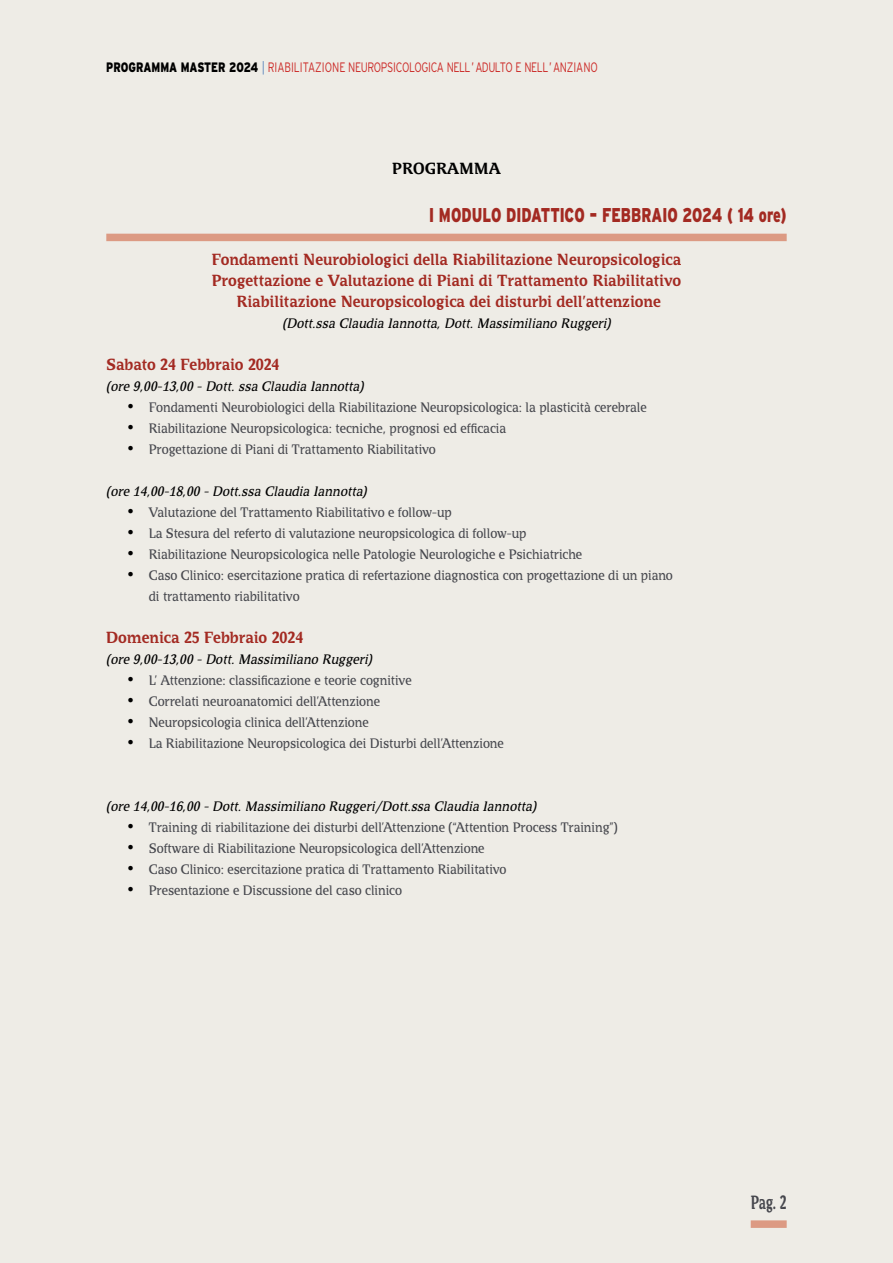
<style>
.page{position:relative;width:893px;height:1263px;background:#eeece6}
.page>*{position:absolute;margin:0;border:0;box-sizing:border-box;transform-origin:0 0}
.t1{font:900 19.95px "Interstate";color:#a32a22;scale:.71 1}
.t2{font:700 17.85px "Bradlo Slab";color:#46474d;scale:.71 1}
.t3{font:700 15px/21px "Bradlo Slab";color:#a32a22;text-align:center}
.t4{font:700 15px "Bradlo Slab";color:#000}
.t5{font:300 13.65px "Interstate";letter-spacing:-.035em;color:#cc2d2a;scale:.77 1}
.t6{font:12.75px/21px "Bradlo Slab";color:#46474d}
.t7{font:italic 12.75px "Bradlo Slab";color:#000}
.s1{font-weight:900;color:#000}
.s2{color:#4f7dba}
.s3{font-family:"Times New Roman";font-size:18px;color:#000}
</style>
<div class="page">
<div style="left:751px;top:1220px;width:36px;height:8px;background:#dc9a83"></div>
<div style="left:106px;top:234px;width:681px;height:7px;background:#dc9a83"></div>
<p class="t5" style="left:106px;top:60px;width:640px"><span class="s1">PROGRAMMA MASTER 2024</span> <span class="s2">|</span> RIABILITAZIONE NEUROPSICOLOGICA NELL’ ADULTO E NELL’ANZIANO</p>
<p class="t4" style="left:392px;top:161px;width:110px">PROGRAMMA</p>
<h1 class="t1" style="left:429px;top:204px;width:505px">I MODULO DIDATTICO – FEBBRAIO 2024 ( 14 ore)</h1>
<p class="t3" style="left:212px;top:249px;width:471px">Fondamenti Neurobiologici della Riabilitazione Neuropsicologica<br>Progettazione e Valutazione di Piani di Trattamento Riabilitativo<br>Riabilitazione Neuropsicologica dei disturbi dell’attenzione</p>
<p class="t7" style="left:282px;top:316px;width:332px">(Dott.ssa Claudia Iannotta, Dott. Massimiliano Ruggeri)</p>
<p class="t3" style="left:106px;top:354px;width:175px">Sabato 24 Febbraio 2024</p>
<p class="t7" style="left:106px;top:379px;width:262px">(ore 9,00-13,00 - Dott. ssa Claudia Iannotta)</p>
<p class="t6" style="left:128px;top:397px;width:521px"><span class="s3">•</span> Fondamenti Neurobiologici della Riabilitazione Neuropsicologica: la plasticità cerebrale</p>
<p class="t6" style="left:128px;top:418px;width:380px"><span class="s3">•</span> Riabilitazione Neuropsicologica: tecniche, prognosi ed efficacia</p>
<p class="t6" style="left:128px;top:439px;width:310px"><span class="s3">•</span> Progettazione di Piani di Trattamento Riabilitativo</p>
<p class="t7" style="left:106px;top:484px;width:265px">(ore 14,00-18,00 - Dott.ssa Claudia Iannotta)</p>
<p class="t6" style="left:128px;top:502px;width:326px"><span class="s3">•</span> Valutazione del Trattamento Riabilitativo e follow-up</p>
<p class="t6" style="left:128px;top:523px;width:400px"><span class="s3">•</span> La Stesura del referto di valutazione neuropsicologica di follow-up</p>
<p class="t6" style="left:128px;top:544px;width:456px"><span class="s3">•</span> Riabilitazione Neuropsicologica nelle Patologie Neurologiche e Psichiatriche</p>
<p class="t6" style="left:149px;top:565px;width:525px;text-indent:-21px"><span class="s3">•</span> Caso Clinico: esercitazione pratica di refertazione diagnostica con progettazione di un piano di trattamento riabilitativo</p>
<p class="t3" style="left:106px;top:627px;width:198px">Domenica 25 Febbraio 2024</p>
<p class="t7" style="left:106px;top:652px;width:270px">(ore 9,00-13,00 - Dott. Massimiliano Ruggeri)</p>
<p class="t6" style="left:128px;top:670px;width:286px"><span class="s3">•</span> L’ Attenzione: classificazione e teorie cognitive</p>
<p class="t6" style="left:128px;top:691px;width:254px"><span class="s3">•</span> Correlati neuroanatomici dell’Attenzione</p>
<p class="t6" style="left:128px;top:712px;width:243px"><span class="s3">•</span> Neuropsicologia clinica dell’Attenzione</p>
<p class="t6" style="left:128px;top:733px;width:378px"><span class="s3">•</span> La Riabilitazione Neuropsicologica dei Disturbi dell’Attenzione</p>
<p class="t7" style="left:106px;top:799px;width:434px">(ore 14,00-16,00 - Dott. Massimiliano Ruggeri/Dott.ssa Claudia Iannotta)</p>
<p class="t6" style="left:128px;top:817px;width:492px"><span class="s3">•</span> Training di riabilitazione dei disturbi dell’Attenzione (“Attention Process Training”)</p>
<p class="t6" style="left:128px;top:838px;width:359px"><span class="s3">•</span> Software di Riabilitazione Neuropsicologica dell’Attenzione</p>
<p class="t6" style="left:128px;top:859px;width:380px"><span class="s3">•</span> Caso Clinico: esercitazione pratica di Trattamento Riabilitativo</p>
<p class="t6" style="left:128px;top:880px;width:276px"><span class="s3">•</span> Presentazione e Discussione del caso clinico</p>
<h2 class="t2" style="left:751px;top:1193px;width:52px">Pag. 2</h2>
</div>
